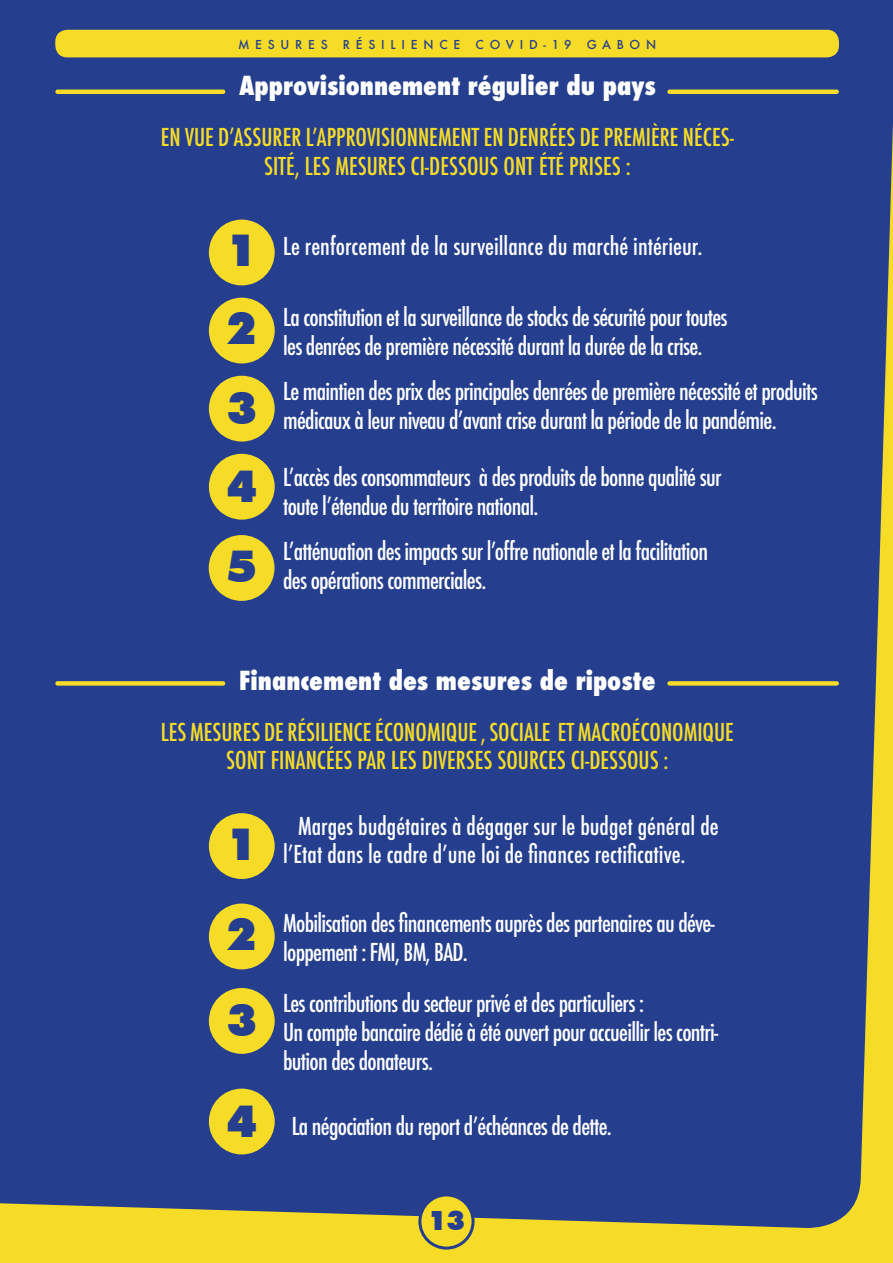
<style>
.page{position:relative;width:893px;height:1263px;background:#f6dc26}
.page>*{position:absolute;margin:0;border:0;box-sizing:border-box;transform-origin:0 0}
.t1{font:900 44.7px "Futura BT";color:#253f8e}
.t2{font:900 27px "Futura BT";color:#253f8e}
.t3{font:800 condensed 25.5px "Futura";color:#fff}
.t4{font:500 condensed 24px/28.8px "Futura";letter-spacing:-.03em;color:#fff}
.t5{font:500 condensed 24px/28.8px "Futura";color:#f6dc26;text-align:center}
.t6{font:500 condensed 24px/28.8px "Futura";color:#fff}
.t7{font:500 12px "Futura";letter-spacing:.48em;color:#253f8e}
</style>
<div class="page">
<div style="left:0;top:0;width:893px;height:1228px;background:#253f8e"></div>
<div style="left:420px;top:1195px;width:53px;height:53px;background:#f6dc26;border-radius:50%"></div>
<div style="left:418px;top:1193px;width:57px;height:56px;border:3px solid #253f8e;border-radius:50%"></div>
<div style="left:55px;top:30px;width:784px;height:27px;background:#f6dc26;border-radius:12px"></div>
<div style="left:209px;top:220px;width:66px;height:65px;background:#f6dc26;border-radius:50%"></div>
<div style="left:209px;top:813px;width:66px;height:66px;background:#f6dc26;border-radius:50%"></div>
<div style="left:209px;top:376px;width:66px;height:66px;background:#f6dc26;border-radius:50%"></div>
<div style="left:209px;top:988px;width:66px;height:66px;background:#f6dc26;border-radius:50%"></div>
<div style="left:209px;top:454px;width:66px;height:66px;background:#f6dc26;border-radius:50%"></div>
<div style="left:209px;top:1088px;width:66px;height:66px;background:#f6dc26;border-radius:50%"></div>
<div style="left:209px;top:535px;width:66px;height:66px;background:#f6dc26;border-radius:50%"></div>
<div style="left:209px;top:298px;width:66px;height:65px;background:#f6dc26;border-radius:50%"></div>
<div style="left:209px;top:903px;width:66px;height:66px;background:#f6dc26;border-radius:50%"></div>
<hr style="left:58px;top:90px;width:165px;height:4px;background:#f6dc26">
<div style="left:58px;top:681px;width:165px;height:5px;background:#f6dc26"></div>
<hr style="left:670px;top:90px;width:167px;height:4px;background:#f6dc26">
<div style="left:670px;top:681px;width:167px;height:5px;background:#f6dc26"></div>
<p class="t7" style="left:238px;top:36px;width:91px">MESURES</p>
<p class="t7" style="left:343px;top:36px;width:119px">RÉSILIENCE</p>
<p class="t7" style="left:476px;top:36px;width:97px">COVID-19</p>
<p class="t7" style="left:587px;top:36px;width:71px">GABON</p>
<p class="t3" style="left:239px;top:69px;width:418px">Approvisionnement régulier du pays</p>
<p class="t5" style="left:161px;top:123px;width:574px">EN VUE D’ASSURER L’APPROVISIONNEMENT EN DENRÉES DE PREMIÈRE NÉCES-<br>SITÉ, LES MESURES CI-DESSOUS ONT ÉTÉ PRISES :</p>
<h1 class="t1" style="left:226px;top:223px;width:32px">1</h1>
<h1 class="t1" style="left:226px;top:301px;width:32px">2</h1>
<h1 class="t1" style="left:226px;top:381px;width:32px">3</h1>
<h1 class="t1" style="left:226px;top:459px;width:32px">4</h1>
<h1 class="t1" style="left:226px;top:539px;width:32px">5</h1>
<p class="t6" style="left:283px;top:232px;width:421px">Le renforcement de la surveillance du marché intérieur.</p>
<p class="t4" style="left:283px;top:303px;width:446px">La constitution et la surveillance de stocks de sécurité pour toutes les denrées de première nécessité durant la durée de la crise.</p>
<p class="t4" style="left:283px;top:377px;width:536px">Le maintien des prix des principales denrées de première nécessité et produits médicaux à leur niveau d’avant crise durant la période de la pandémie.</p>
<p class="t4" style="left:283px;top:463px;width:440px">L’accès des consommateurs à des produits de bonne qualité sur toute l’étendue du territoire national.</p>
<p class="t4" style="left:283px;top:537px;width:426px">L’atténuation des impacts sur l’offre nationale et la facilitation des opérations commerciales.</p>
<p class="t3" style="left:239px;top:663px;width:418px">Financement des mesures de riposte</p>
<p class="t5" style="left:161px;top:717px;width:574px">LES MESURES DE RÉSILIENCE ÉCONOMIQUE , SOCIALE ET MACROÉCONOMIQUE<br>SONT FINANCÉES PAR LES DIVERSES SOURCES CI-DESSOUS :</p>
<h1 class="t1" style="left:226px;top:817px;width:32px">1</h1>
<h1 class="t1" style="left:226px;top:907px;width:32px">2</h1>
<h1 class="t1" style="left:226px;top:993px;width:32px">3</h1>
<h1 class="t1" style="left:226px;top:1094px;width:32px">4</h1>
<p class="t6" style="left:283px;top:811px;width:437px;text-indent:15px">Marges budgétaires à dégager sur le budget général de l’Etat dans le cadre d’une loi de finances rectificative.</p>
<p class="t4" style="left:283px;top:909px;width:433px">Mobilisation des financements auprès des partenaires au déve&shy;loppement : FMI, BM, BAD.</p>
<p class="t4" style="left:283px;top:989px;width:437px">Les contributions du secteur privé et des particuliers :<br>Un compte bancaire dédié à été ouvert pour accueillir les contri&shy;bution des donateurs.</p>
<p class="t4" style="left:292px;top:1112px;width:322px">La négociation du report d’échéances de dette.</p>
<p class="t2" style="left:428px;top:1204px;width:38px">13</p>
</div>
